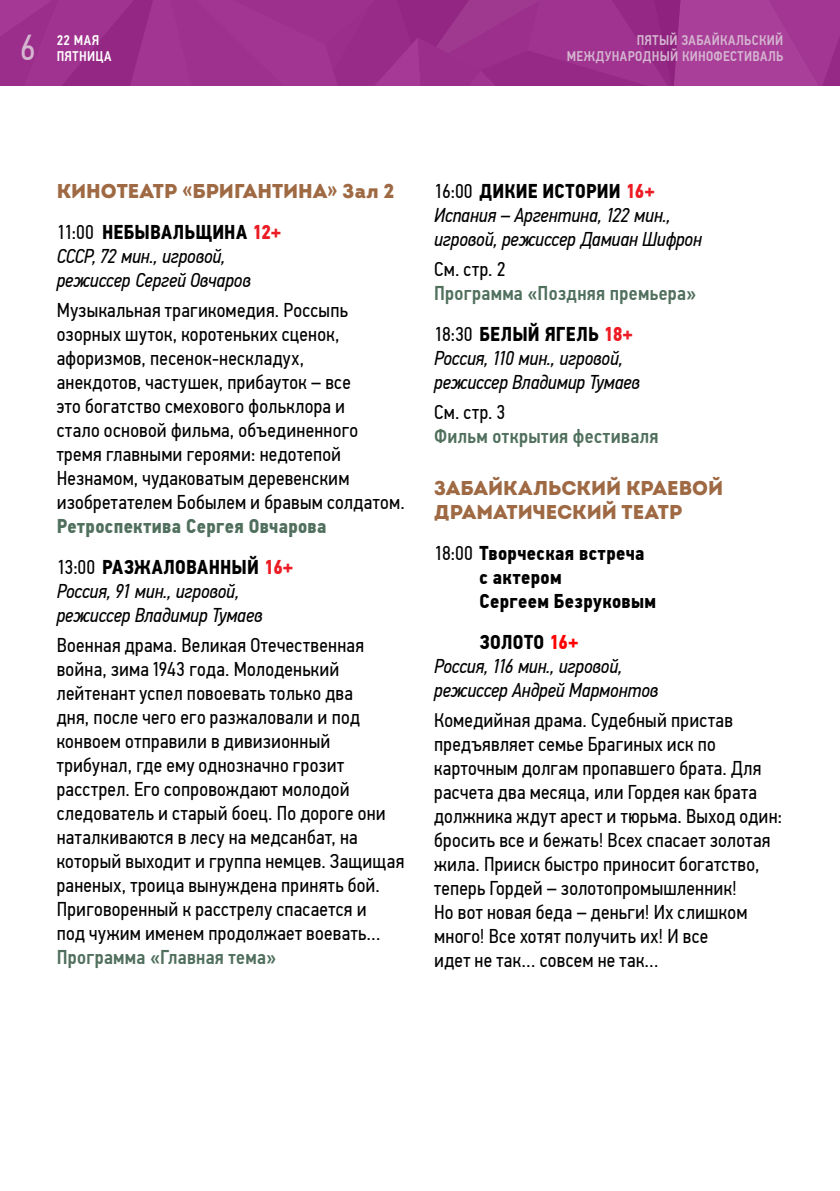
<style>
.page{position:relative;width:840px;height:1191px;background:#fff}
.page>*{position:absolute;margin:0;border:0;box-sizing:border-box;transform-origin:0 0}
.t1{font:36px "PF Din Text Cond Pro";color:#d5b6d1}
.t2{font:20px/24px "PF Din Text Cond Pro";letter-spacing:.015em;color:#000}
.t3{font:italic 20px/24px "PF Din Text Cond Pro";letter-spacing:-.005em;color:#000}
.t4{font:500 20px/41px "PF Din Text Cond Pro";letter-spacing:.015em;color:#506f5d}
.t5{font:900 20px/24px "Intro";color:#9e6943}
.t6{font:700 20px/41px "PF Din Text Cond Pro";letter-spacing:.015em;color:#506f5d}
.t7{font:700 20px/24px "PF Din Text Cond Pro";letter-spacing:.02em;color:#000}
.t8{font:500 14px "PF Din Text Cond Pro";letter-spacing:.025em;color:#d5b6d1}
.t9{font:500 14px/16.8px "PF Din Text Cond Pro";letter-spacing:.03em;color:#fff}
.s1{font-style:normal}
.s2{font-weight:700;font-style:normal}
.s3{font-weight:700;font-style:normal;color:#ed1b23}
.s4{font-weight:400;color:#000}
.s5{color:#000}
.s6{color:#ed1b23}
.s7{font-weight:700;color:#000}
.s8{font-weight:700;color:#ed1b23}
.s9{font-weight:400}
.s10{font-weight:700;font-style:normal;color:#f00}
</style>
<div class="page">
<svg style="left:0;top:0;width:839px;height:85px"></svg>
<h1 class="t1" style="left:20px;top:26px;width:18px">6</h1>
<p class="t9" style="left:57px;top:31px;width:56px">22 МАЯ<br>ПЯТНИЦА</p>
<p class="t8" style="left:636px;top:31px;width:148px">ПЯТЫЙ ЗАБАЙКАЛЬСКИЙ</p>
<p class="t8" style="left:566px;top:48px;width:218px">МЕЖДУНАРОДНЫЙ КИНОФЕСТИВАЛЬ</p>
<p class="t5" style="left:57px;top:179px;width:339px">КИНОТЕАТР «БРИГАНТИНА» Зал 2</p>
<p class="t3" style="left:57px;top:220px;width:225px"><span class="s1">11:00</span> <span class="s2">НЕБЫВАЛЬЩИНА</span> <span class="s3">12+<br></span>СССР, 72 мин., игровой, режиссер Сергей Овчаров</p>
<p class="t2" style="left:57px;top:298px;width:349px">Музыкальная трагикомедия. Россыпь озорных шуток, коротеньких сценок, афоризмов, песенок-нескладух,<br>анекдотов, частушек, прибауток – все<br>это богатство смехового фольклора и<br>стало основой фильма, объединенного тремя главными героями: недотепой Незнамом, чудаковатым деревенским изобретателем Бобылем и бравым солдатом.</p>
<p class="t6" style="left:57px;top:506px;width:271px">Ретроспектива Сергея Овчарова<br><span class="s4">13:00</span> <span class="s5">РАЗЖАЛОВАННЫЙ</span> <span class="s6">16+</span></p>
<p class="t3" style="left:57px;top:579px;width:207px">Россия, 91 мин., игровой, режиссер Владимир Тумаев</p>
<p class="t2" style="left:57px;top:633px;width:349px">Военная драма. Великая Отечественная война, зима 1943 года. Молоденький лейтенант успел повоевать только два<br>дня, после чего его разжаловали и под конвоем отправили в дивизионный трибунал, где ему однозначно грозит расстрел. Его сопровождают молодой следователь и старый боец. По дороге они наталкиваются в лесу на медсанбат, на который выходит и группа немцев. Защищая раненых, троица вынуждена принять бой.<br>Приговоренный к расстрелу спасается и<br>под чужим именем продолжает воевать…</p>
<p class="t4" style="left:57px;top:936px;width:221px">Программа «Главная тема»</p>
<p class="t3" style="left:434px;top:179px;width:269px"><span class="s1">16:00</span> <span class="s2">ДИКИЕ ИСТОРИИ</span> <span class="s3">16+<br></span>Испания – Аргентина, 122 мин., игровой, режиссер Дамиан Шифрон</p>
<p class="t2" style="left:434px;top:257px;width:73px">См. стр. 2</p>
<p class="t4" style="left:434px;top:273px;width:263px">Программа «Поздняя премьера»<br><span class="s4">18:30</span> <span class="s7">БЕЛЫЙ ЯГЕЛЬ</span> <span class="s8">18+</span></p>
<p class="t3" style="left:434px;top:346px;width:207px">Россия, 110 мин., игровой, режиссер Владимир Тумаев</p>
<p class="t2" style="left:434px;top:400px;width:73px">См. стр. 3</p>
<p class="t4" style="left:434px;top:415px;width:226px">Фильм открытия фестиваля</p>
<p class="t5" style="left:434px;top:475px;width:290px">ЗАБАЙКАЛЬСКИЙ КРАЕВОЙ<br>ДРАМАТИЧЕСКИЙ ТЕАТР</p>
<p class="t7" style="left:479px;top:541px;width:178px;text-indent:-45px"><span class="s9">18:00</span> Творческая встреча с актером<br>Сергеем Безруковым</p>
<p class="t3" style="left:434px;top:630px;width:226px;text-indent:45px"><span class="s2">ЗОЛОТО</span> <span class="s10">16+<br></span>Россия, 116 мин., игровой, режиссер Андрей Мармонтов</p>
<p class="t2" style="left:434px;top:708px;width:349px">Комедийная драма. Судебный пристав предъявляет семье Брагиных иск по карточным долгам пропавшего брата. Для расчета два месяца, или Гордея как брата должника ждут арест и тюрьма. Выход один: бросить все и бежать! Всех спасает золотая жила. Прииск быстро приносит богатство, теперь Гордей – золотопромышленник!<br>Но вот новая беда – деньги! Их слишком много! Все хотят получить их! И все<br>идет не так… совсем не так…</p>
</div>
